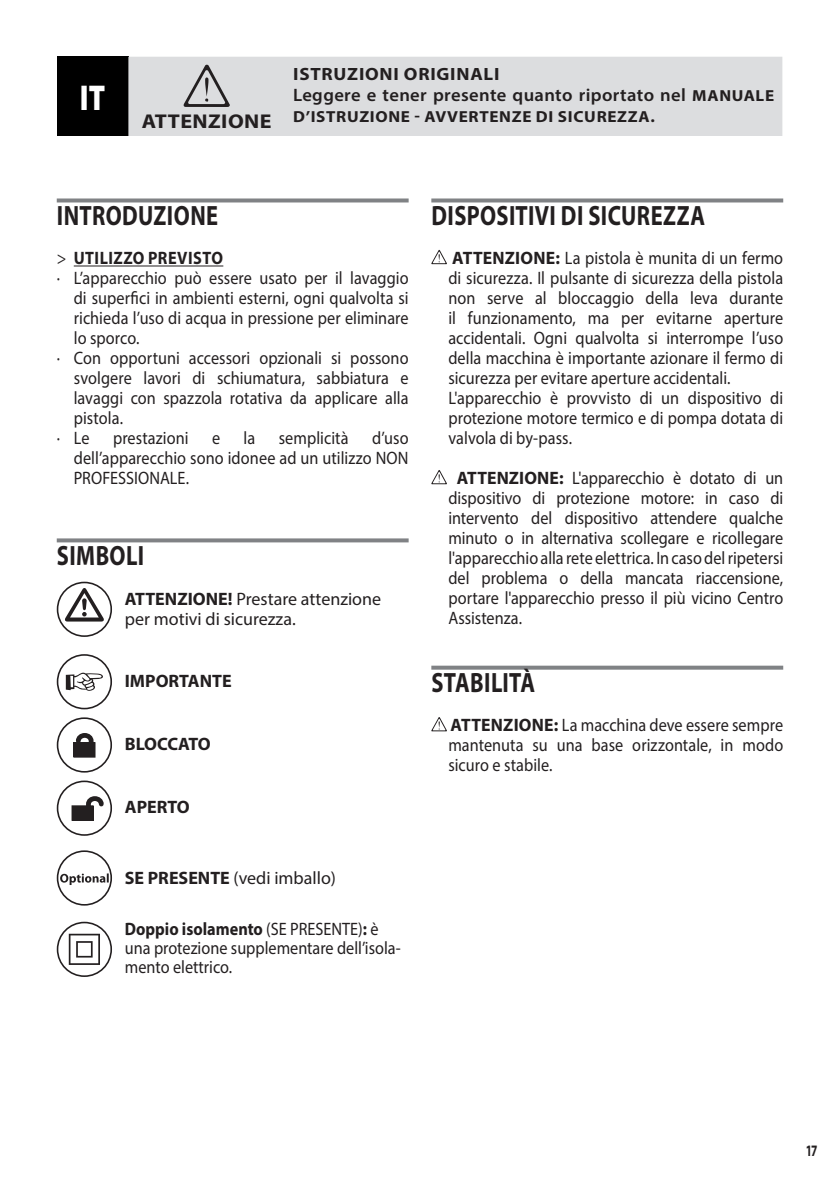
<style>
.page{position:relative;width:840px;height:1191px;background:#fff}
.page>*{position:absolute;margin:0;border:0;box-sizing:border-box;transform-origin:0 0}
.t1{font:900 36px "Myriad Pro";color:#fff;scale:.8 1}
.t2{font:700 28px "Myriad Pro";letter-spacing:.015em;color:#231f20;scale:.8 1}
.t3{font:700 20px "Myriad Pro";letter-spacing:.02em;color:#231f20;scale:1.1 1}
.t4{font:18px/20px "Myriad Pro";color:#231f20;text-align:justify;scale:.9 1}
.t5{font:18px/20px "Myriad Pro";color:#231f20}
.t6{font:600 18px "Myriad Pro";letter-spacing:.02em;color:#231f20}
.t7{font:700 18px "Myriad Pro";letter-spacing:.025em;color:#231f20;scale:.9 1}
.t8{font:700 18px "Myriad Pro";color:#231f20}
.t9{font:700 18px "Myriad Pro";letter-spacing:-.03em;color:#231f20}
.t10{font:700 17.8px "Myriad Pro";letter-spacing:.04em;color:#231f20;scale:1.07 1}
.t11{font:700 16px "Myriad Pro";letter-spacing:.04em;color:#231f20;scale:1.07 1}
.t12{font:700 16px "Myriad Pro";letter-spacing:.04em;color:#231f20;scale:.71 1}
.s1{font-weight:700;font-size:16px}
.s2{font-weight:400}
.s3{font-weight:700}
</style>
<div class="page">
<svg style="left:57px;top:198px;width:351px;height:4px"></svg>
<hr style="left:74px;top:265px;width:149px;height:1px;background:#231f20">
<svg style="left:57px;top:538px;width:351px;height:4px"></svg>
<svg style="left:57px;top:582px;width:54px;height:54px"></svg>
<div style="left:57px;top:581px;width:55px;height:56px;border:2px solid #231f20;border-radius:50%"></div>
<svg style="left:65px;top:588px;width:39px;height:33px"></svg>
<div style="left:57px;top:654px;width:55px;height:55px;border:2px solid #231f20;border-radius:50%"></div>
<svg style="left:66px;top:672px;width:37px;height:19px"></svg>
<div style="left:57px;top:717px;width:55px;height:55px;border:2px solid #231f20;border-radius:50%"></div>
<div style="left:74px;top:742px;width:21px;height:15px;background:#231f20"></div>
<div style="left:73px;top:742px;width:22px;height:15px;border:1px solid #231f20"></div>
<svg style="left:73px;top:733px;width:23px;height:17px"></svg>
<div style="left:57px;top:780px;width:55px;height:56px;border:2px solid #231f20;border-radius:50%"></div>
<div style="left:72px;top:806px;width:21px;height:14px;background:#231f20"></div>
<div style="left:72px;top:805px;width:21px;height:15px;border:1px solid #231f20"></div>
<svg style="left:84px;top:793px;width:22px;height:21px"></svg>
<div style="left:57px;top:850px;width:55px;height:55px;border:2px solid #231f20;border-radius:50%"></div>
<svg style="left:60px;top:873px;width:49px;height:12px"></svg>
<div style="left:57px;top:921px;width:55px;height:56px;border:2px solid #231f20;border-radius:50%"></div>
<svg style="left:69px;top:933px;width:31px;height:32px"></svg>
<svg style="left:431px;top:198px;width:351px;height:4px"></svg>
<svg style="left:431px;top:665px;width:351px;height:4px"></svg>
<svg style="left:431px;top:250px;width:15px;height:14px"></svg>
<svg style="left:431px;top:470px;width:15px;height:14px"></svg>
<svg style="left:431px;top:717px;width:15px;height:14px"></svg>
<div style="left:57px;top:57px;width:71px;height:79px;background:#000"></div>
<div style="left:128px;top:57px;width:653px;height:79px;background:#dcdddf"></div>
<svg style="left:183px;top:65px;width:47px;height:42px;background:#b3b3b5"></svg>
<h1 class="t1" style="left:80px;top:76px;width:33px">IT</h1>
<p class="t3" style="left:142px;top:111px;width:119px">ATTENZIONE</p>
<p class="t10" style="left:293px;top:65px;width:194px">ISTRUZIONI ORIGINALI</p>
<p class="t6" style="left:293px;top:88px;width:482px">Leggere e tener presente quanto riportato nel <span class="s1">MANUALE</span></p>
<p class="t11" style="left:293px;top:108px;width:339px">D’ISTRUZIONE - AVVERTENZE DI SICUREZZA.</p>
<h2 class="t2" style="left:57px;top:202px;width:203px">INTRODUZIONE</h2>
<p class="t7" style="left:57px;top:249px;width:186px"><span class="s2">&gt;</span> UTILIZZO PREVISTO</p>
<p class="t4" style="left:57px;top:269px;width:392px">· L’apparecchio può essere usato per il lavaggio</p>
<p class="t4" style="left:74px;top:289px;width:373px">di superfici in ambienti esterni, ogni qualvolta si</p>
<p class="t4" style="left:74px;top:309px;width:373px">richieda l’uso di acqua in pressione per eliminare</p>
<p class="t4" style="left:74px;top:329px;width:74px">lo sporco.</p>
<p class="t4" style="left:57px;top:349px;width:392px">· Con opportuni accessori opzionali si possono</p>
<p class="t4" style="left:74px;top:369px;width:373px">svolgere lavori di schiumatura, sabbiatura e</p>
<p class="t4" style="left:74px;top:389px;width:373px">lavaggi con spazzola rotativa da applicare alla</p>
<p class="t4" style="left:74px;top:409px;width:56px">pistola.</p>
<p class="t4" style="left:57px;top:429px;width:38px">· Le</p>
<p class="t4" style="left:113px;top:429px;width:86px">prestazioni</p>
<p class="t4" style="left:212px;top:429px;width:11px">e</p>
<p class="t4" style="left:243px;top:429px;width:14px">la</p>
<p class="t4" style="left:278px;top:429px;width:79px">semplicità</p>
<p class="t4" style="left:74px;top:429px;width:373px;text-indent:298px">d’uso dell’apparecchio sono idonee ad un utilizzo NON PROFESSIONALE.</p>
<h2 class="t2" style="left:57px;top:542px;width:110px">SIMBOLI</h2>
<p class="t5" style="left:125px;top:589px;width:258px"><span class="s3">ATTENZIONE!</span> Prestare attenzione per motivi di sicurezza.</p>
<p class="t8" style="left:125px;top:672px;width:108px">IMPORTANTE</p>
<p class="t9" style="left:125px;top:735px;width:87px">BLOCCATO</p>
<p class="t8" style="left:125px;top:798px;width:66px">APERTO</p>
<p class="t5" style="left:125px;top:868px;width:212px"><span class="s3">SE PRESENTE</span> (vedi imballo)</p>
<p class="t4" style="left:125px;top:919px;width:308px;line-height:19px;text-align:left"><span class="s3">Doppio isolamento</span> (SE PRESENTE)<span class="s3">:</span> è una protezione supplementare dell’isola&shy;mento elettrico.</p>
<h2 class="t2" style="left:431px;top:202px;width:343px">DISPOSITIVI DI SICUREZZA</h2>
<p class="t4" style="left:448px;top:249px;width:373px;text-align:left"><span class="s3">ATTENZIONE:</span> La pistola è munita di un fermo di sicurezza. Il pulsante di sicurezza della pistola non serve al bloccaggio della leva durante il funzionamento, ma per evitarne aperture accidentali. Ogni qualvolta si interrompe l’uso della macchina è importante azionare il fermo di sicurezza per evitare aperture accidentali.<br>L'apparecchio è provvisto di un dispositivo di protezione motore termico e di pompa dotata di valvola di by-pass.</p>
<p class="t4" style="left:448px;top:469px;width:373px;text-indent:8px"><span class="s3">ATTENZIONE:</span> L'apparecchio è dotato di un dispositivo di protezione motore: in caso di intervento del dispositivo attendere qualche minuto o in alternativa scollegare e ricollegare l'apparecchio alla rete elettrica. In caso del ripetersi del problema o della mancata riaccensione, portare l'apparecchio presso il più vicino Centro Assistenza.</p>
<h2 class="t2" style="left:431px;top:669px;width:131px">STABILITÀ</h2>
<p class="t4" style="left:448px;top:716px;width:373px"><span class="s3">ATTENZIONE:</span> La macchina deve essere sempre mantenuta su una base orizzontale, in modo sicuro e stabile.</p>
<p class="t12" style="left:805px;top:1142px;width:18px">17</p>
</div>
